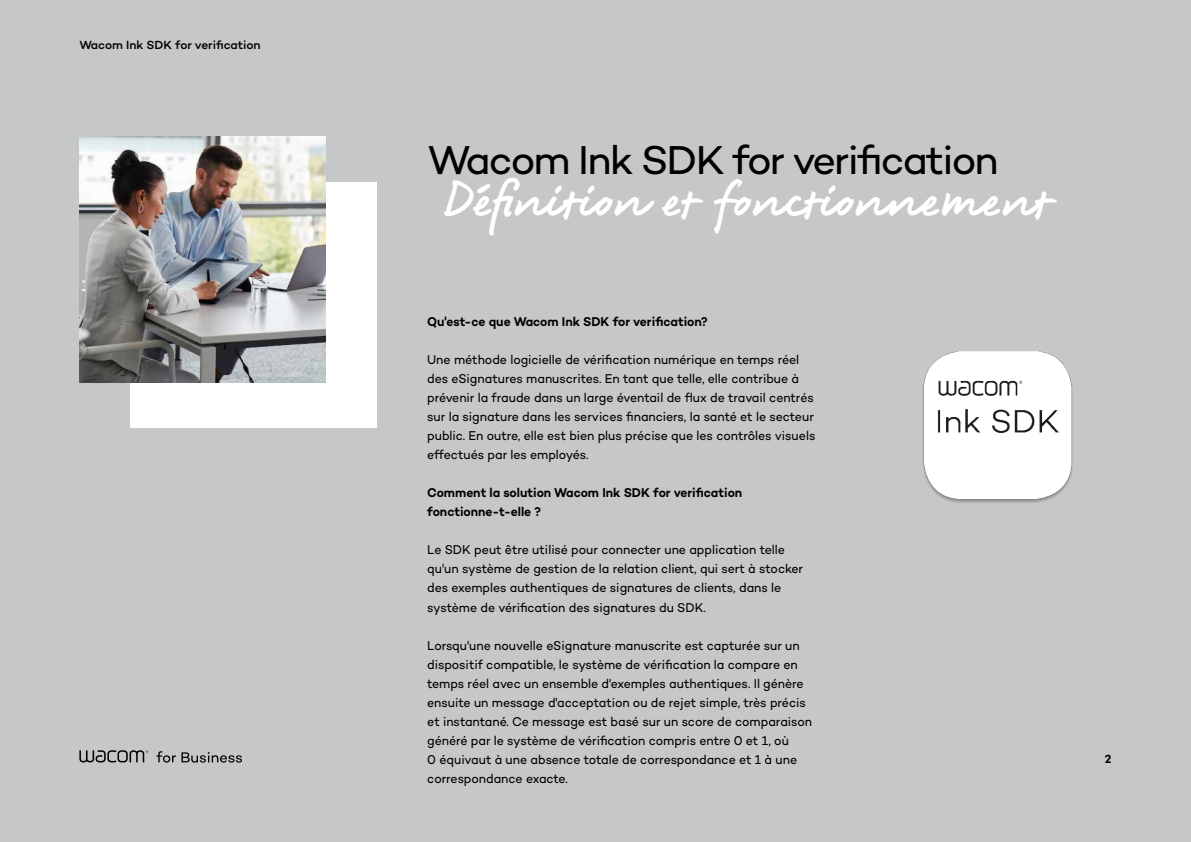
<style>
.page{position:relative;width:1191px;height:842px;background:#c5c7c8}
.page>*{position:absolute;margin:0;border:0;box-sizing:border-box;transform-origin:0 0}
.t1{font:49.2px "Signature Wacom";color:#fff}
.t2{font:41px "Campton Wacom";letter-spacing:-.045em;color:#000}
.t3{font:13px/19px "Campton Wacom";letter-spacing:-.005em;color:#000;scale:.95 1}
.t4{font:600 13px/19px "Campton Wacom";letter-spacing:-.005em;color:#000;scale:.95 1}
.t5{font:500 12px "Campton Wacom";letter-spacing:-.005em;color:#000}
.t6{font:600 12px "Campton Wacom";color:#000}
</style>
<div class="page">
<svg style="left:79px;top:750px;width:163px;height:13px"></svg>
<div style="left:130px;top:182px;width:246px;height:246px;background:#fff"></div>
<img style="left:923px;top:351px;width:150px;height:152px">
<img style="left:79px;top:136px;width:246px;height:246px">
<p class="t5" style="left:79px;top:37px;width:183px">Wacom Ink SDK for verification</p>
<h2 class="t2" style="left:428px;top:135px;width:572px">Wacom Ink SDK for verification</h2>
<h1 class="t1" style="left:444px;top:168px;width:609px">Définition et fonctionnement</h1>
<p class="t4" style="left:427px;top:312px;width:297px">Qu'est-ce que Wacom Ink SDK for verification?</p>
<p class="t3" style="left:427px;top:350px;width:410px">Une méthode logicielle de vérification numérique en temps réel des eSignatures manuscrites. En tant que telle, elle contribue à prévenir la fraude dans un large éventail de flux de travail centrés sur la signature dans les services financiers, la santé et le secteur public. En outre, elle est bien plus précise que les contrôles visuels effectués par les employés.</p>
<p class="t4" style="left:427px;top:483px;width:333px">Comment la solution Wacom Ink SDK for verification fonctionne-t-elle ?</p>
<p class="t3" style="left:427px;top:540px;width:397px">Le SDK peut être utilisé pour connecter une application telle qu'un système de gestion de la relation client, qui sert à stocker des exemples authentiques de signatures de clients, dans le système de vérification des signatures du SDK.</p>
<p class="t3" style="left:427px;top:635px;width:406px">Lorsqu'une nouvelle eSignature manuscrite est capturée sur un dispositif compatible, le système de vérification la compare en temps réel avec un ensemble d'exemples authentiques. Il génère ensuite un message d'acceptation ou de rejet simple, très précis et instantané. Ce message est basé sur un score de comparaison généré par le système de vérification compris entre 0 et 1, où<br>0 équivaut à une absence totale de correspondance et 1 à une correspondance exacte.</p>
<p class="t6" style="left:1104px;top:751px;width:8px">2</p>
</div>
